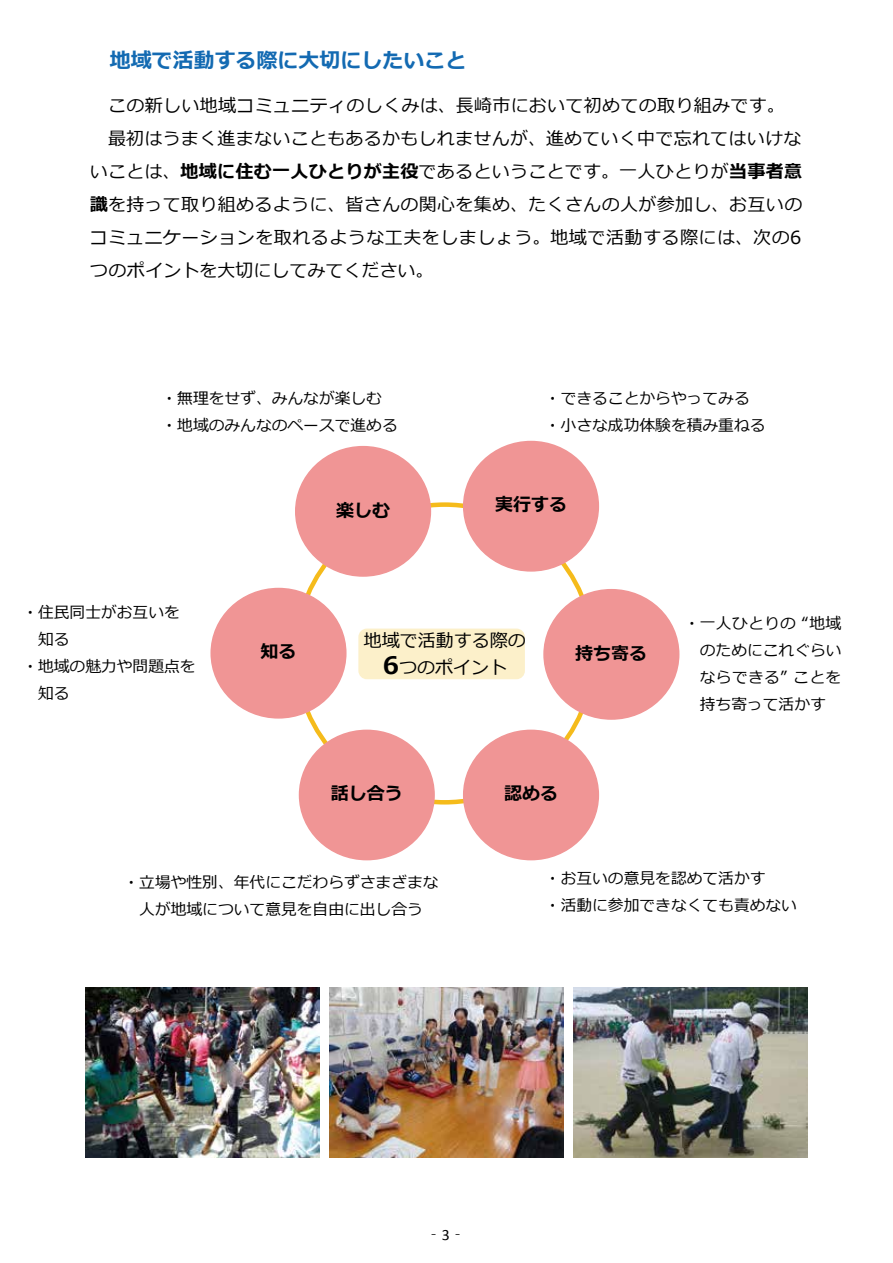
<style>
.page{position:relative;width:893px;height:1263px;background:#fff}
.page>*{position:absolute;margin:0;border:0;box-sizing:border-box;transform-origin:0 0}
.t1{font:700 24px "Meiryo";color:#000}
.t2{font:700 21px "Meiryo";color:#136ab2}
.t3{font:18px/33px "Meiryo";letter-spacing:.02em;color:#000}
.t4{font:700 18px "Meiryo";color:#000}
.t5{font:18px/27px "Meiryo";color:#000}
.t6{font:15.75px/27px "Meiryo";color:#000}
.t7{font:15.75px "MS Mincho";color:#000}
.s1{font-weight:700}
.s2{font-family:"Calibri"}
</style>
<div class="page">
<svg style="left:85px;top:440px;width:723px;height:718px"></svg>
<img style="left:86px;top:987px;width:233px;height:170px">
<img style="left:329px;top:987px;width:234px;height:170px">
<img style="left:573px;top:987px;width:234px;height:170px">
<p class="t2" style="left:110px;top:46px;width:358px">地域で活動する際に大切にしたいこと</p>
<p class="t3" style="left:90px;top:90px;width:714px;text-indent:18px">この新しい地域コミュニティのしくみは、長崎市において初めての取り組みです。　最初はうまく進まないこともあるかもしれませんが、進めていく中で忘れてはいけないことは、<span class="s1">地域に住む一人ひとりが主役</span>であるということです。一人ひとりが<span class="s1">当事者意識</span>を持って取り組めるように、皆さんの関心を集め、たくさんの人が参加し、お互いのコミュニケーションを取れるような工夫をしましょう。地域で活動する際には、次の6つのポイントを大切にしてみてください。</p>
<p class="t6" style="left:162px;top:386px;width:238px">・無理をせず、みんなが楽しむ・地域のみんなのペースで進める</p>
<p class="t6" style="left:545px;top:386px;width:222px">・できることからやってみる・小さな成功体験を積み重ねる</p>
<p class="t6" style="left:22px;top:600px;width:159px">・住民同士がお互いを</p>
<p class="t6" style="left:38px;top:627px;width:33px">知る</p>
<p class="t6" style="left:22px;top:654px;width:175px">・地域の魅力や問題点を</p>
<p class="t6" style="left:38px;top:681px;width:33px">知る</p>
<p class="t4" style="left:336px;top:497px;width:55px">楽しむ</p>
<p class="t4" style="left:495px;top:492px;width:73px">実行する</p>
<p class="t4" style="left:260px;top:639px;width:37px">知る</p>
<p class="t5" style="left:399px;top:627px;width:128px;text-indent:-35px">地域で活動する際のつのポイント</p>
<h1 class="t1" style="left:383px;top:648px;width:18px">6</h1>
<p class="t4" style="left:575px;top:640px;width:73px">持ち寄る</p>
<p class="t4" style="left:331px;top:781px;width:73px">話し合う</p>
<p class="t4" style="left:504px;top:781px;width:55px">認める</p>
<p class="t6" style="left:700px;top:611px;width:143px;text-align:justify;text-indent:-16px">・一人ひとりの “地域のためにこれぐらいならできる” ことを持ち寄って活かす</p>
<p class="t6" style="left:124px;top:869px;width:316px;text-align:center">・立場や性別、年代にこだわらずさまざまな人が地域について意見を自由に出し合う</p>
<p class="t6" style="left:545px;top:865px;width:253px">・お互いの意見を認めて活かす<br>・活動に参加できなくても責めない</p>
<p class="t7" style="left:426px;top:1227px;width:41px">‐ ‐<span class="s2">3</span></p>
</div>
